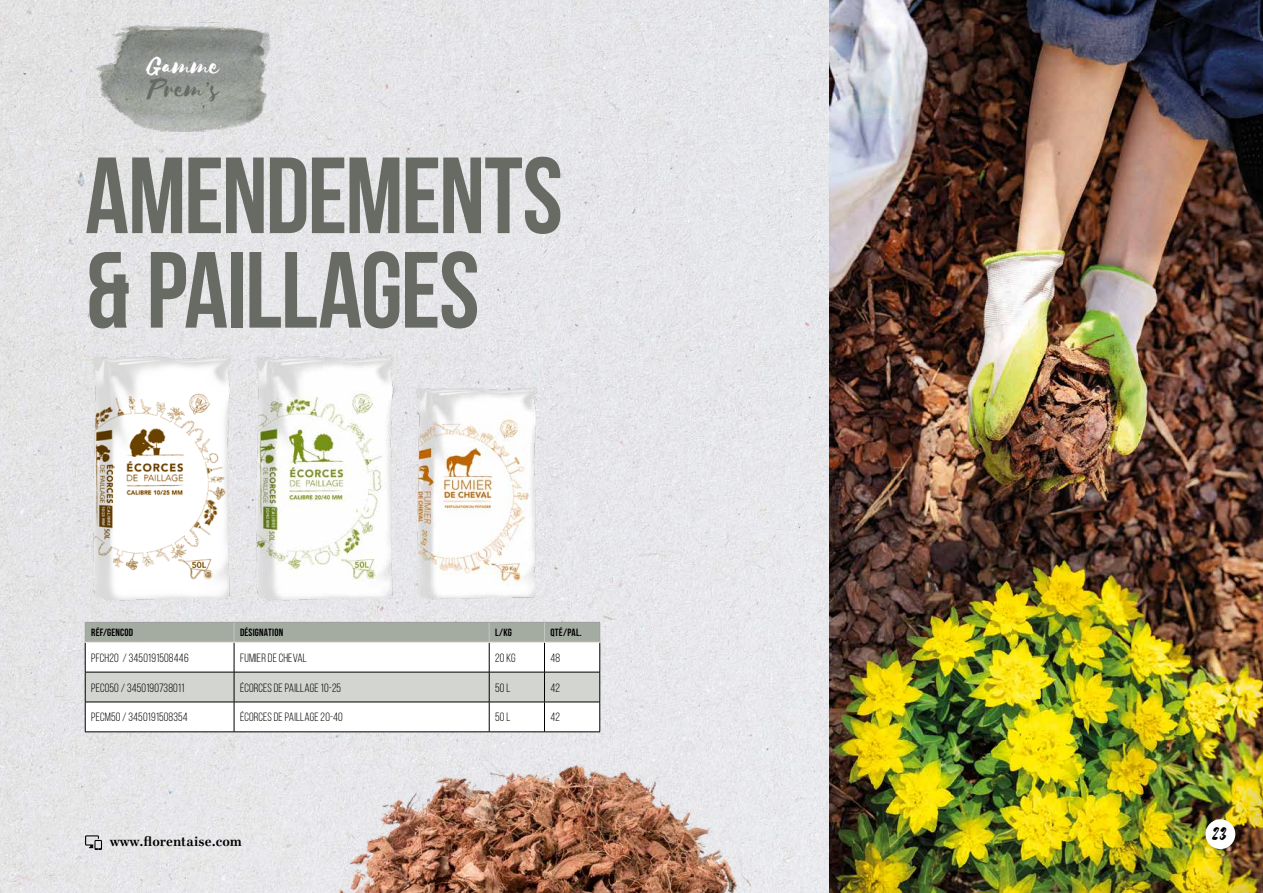
<style>
.page{position:relative;width:1263px;height:893px;background:#fff}
.page>*{position:absolute;margin:0;border:0;box-sizing:border-box;transform-origin:0 0}
.t1{font:700 108px/94.5px "Bebas Neue";letter-spacing:-.02em;color:#676b64}
.t2{font:30px "Selima";color:#676b64}
.t3{font:30px "Selima";color:#fff}
.t4{font:22.95px "Selima";color:#000}
.t5{font:700 13.5px "Ingeborg";letter-spacing:.01em;color:#000}
.t6{font:12px "Bebas Neue";letter-spacing:.015em;color:#000}
.t7{font:700 10.5px "Bebas Neue";letter-spacing:.02em;color:#000}
.s1{color:#fff}
</style>
<div class="page">
<img style="left:0;top:0;width:829px;height:893px">
<img style="left:0;top:696px;width:1px;height:197px">
<img style="left:829px;top:0;width:434px;height:893px">
<img style="left:248px;top:345px;width:154px;height:267px">
<img style="left:85px;top:345px;width:154px;height:267px">
<img style="left:411px;top:379px;width:132px;height:229px">
<div style="left:85px;top:23px;width:198px;height:112px;background:#e3e3e4"></div>
<img style="left:85px;top:23px;width:191px;height:109px">
<svg style="left:86px;top:703px;width:513px;height:29px"></svg>
<hr style="left:85px;top:702px;width:149px;height:1px;background:#000">
<hr style="left:85px;top:702px;width:1px;height:30px;background:#000">
<hr style="left:85px;top:732px;width:149px;height:1px;background:#000">
<hr style="left:234px;top:702px;width:255px;height:1px;background:#000">
<hr style="left:234px;top:702px;width:1px;height:30px;background:#000">
<hr style="left:234px;top:732px;width:255px;height:1px;background:#000">
<hr style="left:489px;top:702px;width:55px;height:1px;background:#000">
<hr style="left:489px;top:702px;width:1px;height:30px;background:#000">
<hr style="left:544px;top:702px;width:56px;height:1px;background:#000">
<hr style="left:544px;top:702px;width:1px;height:30px;background:#000">
<hr style="left:599px;top:702px;width:1px;height:30px;background:#000">
<svg style="left:85px;top:622px;width:515px;height:80px"></svg>
<hr style="left:85px;top:642px;width:149px;height:1px;background:#e4e0d7">
<hr style="left:234px;top:642px;width:255px;height:1px;background:#e4e0d7">
<hr style="left:489px;top:642px;width:55px;height:1px;background:#e4e0d7">
<hr style="left:544px;top:642px;width:56px;height:1px;background:#e4e0d7">
<img style="left:285px;top:729px;width:527px;height:164px">
<div style="left:1205px;top:819px;width:30px;height:30px;background:#fff;border-radius:50%"></div>
<svg style="left:85px;top:835px;width:17px;height:15px"></svg>
<h2 class="t3" style="left:148px;top:50px;width:73px">Gamme</h2>
<h2 class="t2" style="left:149px;top:73px;width:72px">Prem’s</h2>
<h1 class="t1" style="left:85px;top:147px;width:479px">AMENDEMENTS &amp; PAILLAGES</h1>
<p class="t7" style="left:91px;top:627px;width:43px">RÉF/GENCOD</p>
<p class="t7" style="left:240px;top:627px;width:45px">DÉSIGNATION</p>
<p class="t7" style="left:495px;top:627px;width:18px">L/KG</p>
<p class="t7" style="left:550px;top:627px;width:33px">QTÉ/PAL.</p>
<p class="t6" style="left:91px;top:651px;width:99px">PFCH20 / 3450191508446</p>
<p class="t6" style="left:240px;top:651px;width:68px">FUMIER DE CHEVAL</p>
<p class="t6" style="left:495px;top:651px;width:22px">20 KG</p>
<p class="t6" style="left:550px;top:651px;width:11px">48</p>
<p class="t6" style="left:91px;top:681px;width:95px">PECO50 / 3450190738011</p>
<p class="t6" style="left:240px;top:681px;width:103px">ÉCORCES DE PAILLAGE 10-25</p>
<p class="t6" style="left:495px;top:681px;width:17px">50 L</p>
<p class="t6" style="left:550px;top:681px;width:11px">42</p>
<p class="t6" style="left:91px;top:711px;width:98px">PECM50 / 3450191508354</p>
<p class="t6" style="left:240px;top:711px;width:104px">ÉCORCES DE PAILLAGE 20-40</p>
<p class="t6" style="left:495px;top:711px;width:17px">50 L</p>
<p class="t6" style="left:550px;top:711px;width:11px">42</p>
<p class="t5" style="left:110px;top:833px;width:134px"><span class="s1">ww</span>www.florentaise.com</p>
<h3 class="t4" style="left:1212px;top:820px;width:16px">23</h3>
</div>
